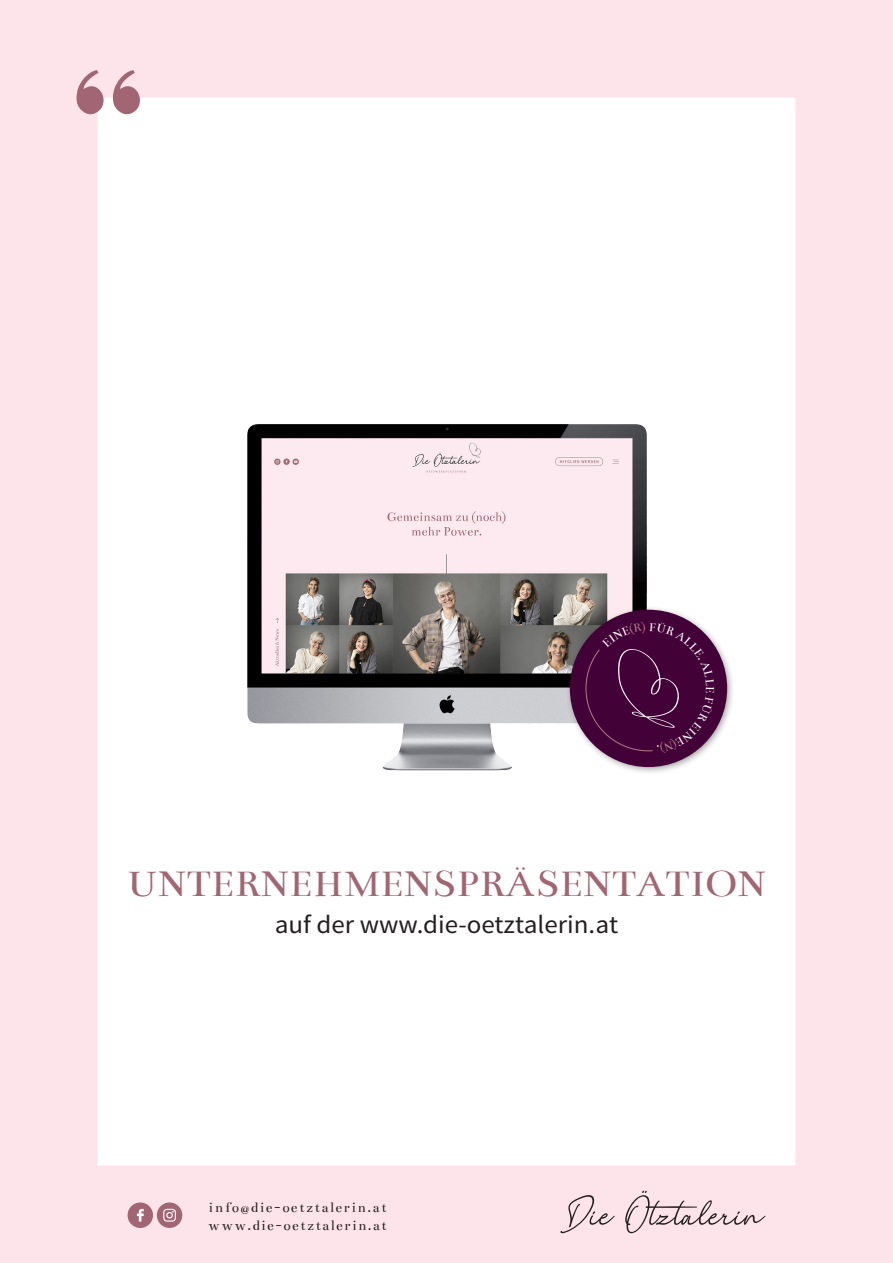
<style>
.page{position:relative;width:893px;height:1263px;background:#fff}
.page>*{position:absolute;margin:0;border:0;box-sizing:border-box;transform-origin:0 0}
.t1{font:39.9px "Bentham";color:#a26573;scale:1.05 1}
.t2{font:25.65px "Source Sans Pro";color:#231f20;scale:1.05 1}
.t3{font:15px "Bentham";letter-spacing:.1em;color:#231f20}
</style>
<div class="page">
<img style="left:247px;top:424px;width:400px;height:347px">
<div style="left:0;top:0;width:893px;height:1263px;border:98px solid #fce4ea"></div>
<svg style="left:77px;top:70px;width:63px;height:44px;background:#cea5af"></svg>
<svg style="left:560px;top:1195px;width:55px;height:38px;background:#e2ccd2"></svg>
<svg style="left:625px;top:1191px;width:140px;height:42px;background:#e2cdd2"></svg>
<div style="left:128px;top:1202px;width:25px;height:26px;background:#a26573;border-radius:50%"></div>
<svg style="left:137px;top:1209px;width:7px;height:12px"></svg>
<div style="left:157px;top:1202px;width:25px;height:26px;background:#a26573;border-radius:50%"></div>
<svg style="left:163px;top:1209px;width:13px;height:12px"></svg>
<svg style="left:561px;top:602px;width:172px;height:171px"></svg>
<p class="t1" style="left:127px;top:861px;width:610px">UNTERNEHMENSPRÄSENTATION</p>
<p class="t2" style="left:275px;top:908px;width:329px">auf der www.die-oetztalerin.at</p>
<p class="t3" style="left:209px;top:1199px;width:180px">info@die-oetztalerin.at</p>
<p class="t3" style="left:208px;top:1217px;width:180px">www.die-oetztalerin.at</p>
</div>
